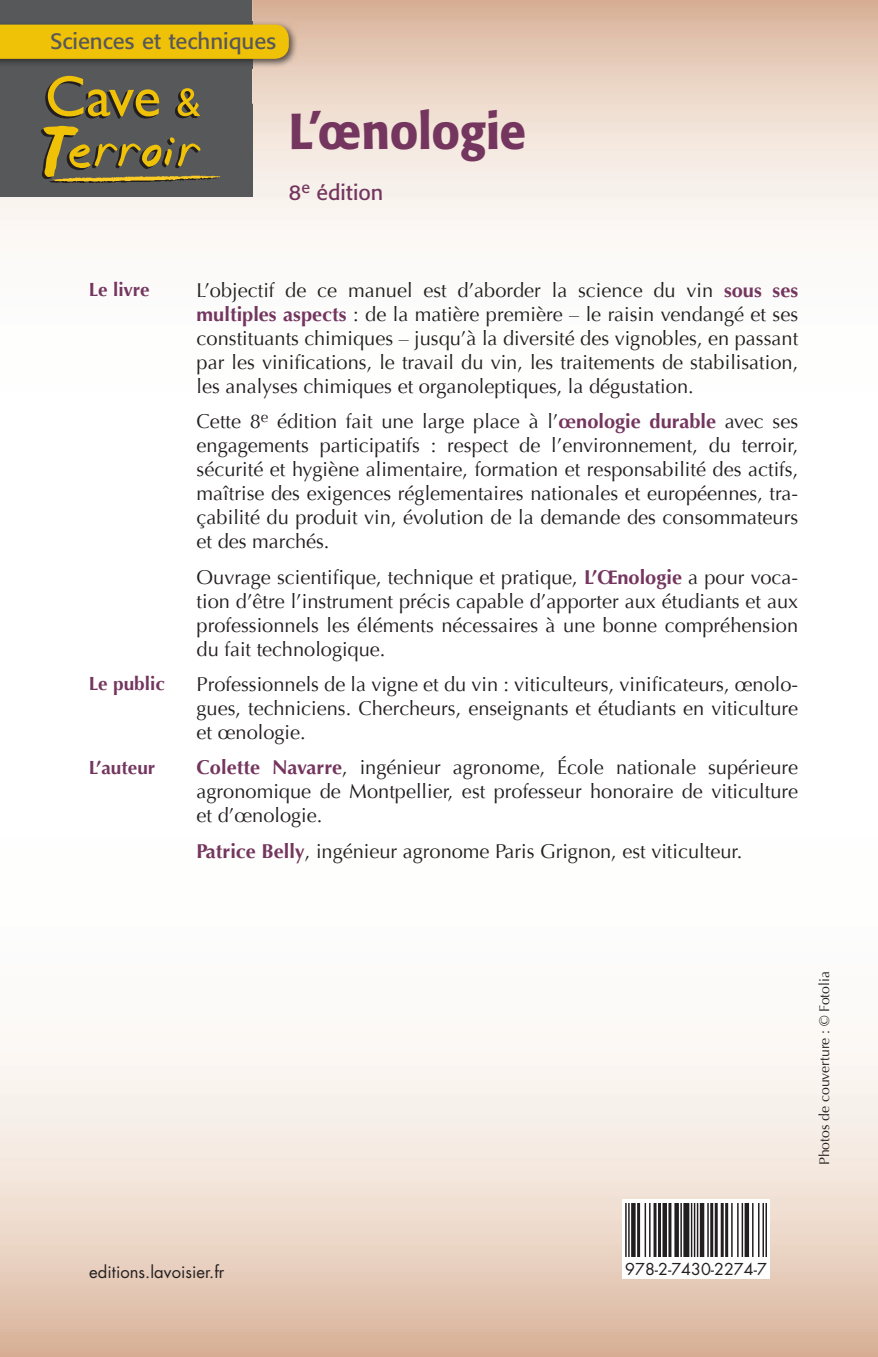
<style>
.page{position:relative;width:878px;height:1357px;background:#fff}
.page>*{position:absolute;margin:0;border:0;box-sizing:border-box;transform-origin:0 0}
.t1{font:500 50px "Formata";letter-spacing:-.01em;color:#74365e;scale:.95 1}
.t2{font:22px "Formata";color:#57585a}
.t3{font:21.2px "Formata";letter-spacing:.005em;color:#74365e}
.t4{font:20px/24px "Optima";color:#231f20;text-align:justify}
.t5{font:700 19px "Optima";color:#74365e}
.t6{font:16.6px "Futura LT Pro";letter-spacing:.005em;color:#231f20}
.t7{font:16px "Futura LT Pro";color:#231f20}
.t8{font:14px "Optima";color:#231f20}
.s1{font-weight:700;color:#74365e}
</style>
<div class="page">
<svg style="left:0;top:1053px;width:877px;height:304px;background:#eddbce"></svg>
<svg style="left:0;top:0;width:877px;height:230px"></svg>
<div style="left:622px;top:1199px;width:147px;height:79px;background:#fff"></div>
<svg style="left:626px;top:1203px;width:138px;height:53px"></svg>
<hr style="left:624px;top:1203px;width:2px;height:53px;background:#231f20">
<hr style="left:627px;top:1203px;width:2px;height:53px;background:#231f20">
<svg style="left:630px;top:1203px;width:5px;height:53px"></svg>
<hr style="left:636px;top:1203px;width:3px;height:53px;background:#231f20">
<hr style="left:644px;top:1203px;width:1px;height:53px;background:#231f20">
<hr style="left:648px;top:1203px;width:2px;height:53px;background:#231f20">
<hr style="left:653px;top:1203px;width:3px;height:53px;background:#231f20">
<hr style="left:657px;top:1203px;width:3px;height:53px;background:#231f20">
<svg style="left:662px;top:1203px;width:4px;height:53px"></svg>
<hr style="left:668px;top:1203px;width:3px;height:53px;background:#231f20">
<svg style="left:674px;top:1203px;width:4px;height:53px"></svg>
<hr style="left:680px;top:1203px;width:1px;height:53px;background:#231f20">
<div style="left:683px;top:1203px;width:6px;height:53px;background:#231f20"></div>
<hr style="left:690px;top:1203px;width:2px;height:53px;background:#231f20">
<hr style="left:693px;top:1203px;width:2px;height:53px;background:#231f20">
<hr style="left:696px;top:1203px;width:2px;height:53px;background:#231f20">
<div style="left:699px;top:1203px;width:5px;height:53px;background:#231f20"></div>
<hr style="left:706px;top:1203px;width:2px;height:53px;background:#231f20">
<hr style="left:709px;top:1203px;width:3px;height:53px;background:#231f20">
<hr style="left:714px;top:1203px;width:3px;height:53px;background:#231f20">
<hr style="left:720px;top:1203px;width:3px;height:53px;background:#231f20">
<hr style="left:724px;top:1203px;width:3px;height:53px;background:#231f20">
<hr style="left:730px;top:1203px;width:2px;height:53px;background:#231f20">
<hr style="left:736px;top:1203px;width:2px;height:53px;background:#231f20">
<hr style="left:741px;top:1203px;width:1px;height:53px;background:#231f20">
<svg style="left:744px;top:1203px;width:4px;height:53px"></svg>
<hr style="left:751px;top:1203px;width:2px;height:53px;background:#231f20">
<hr style="left:757px;top:1203px;width:2px;height:53px;background:#231f20">
<hr style="left:762px;top:1203px;width:1px;height:53px;background:#231f20">
<hr style="left:765px;top:1203px;width:1px;height:53px;background:#231f20">
<div style="left:0;top:0;width:252px;height:196px;background:#57585a"></div>
<img style="left:49px;top:118px;width:171px;height:65px">
<svg style="left:45px;top:76px;width:114px;height:42px"></svg>
<svg style="left:175px;top:88px;width:25px;height:30px"></svg>
<svg style="left:41px;top:125px;width:162px;height:54px"></svg>
<img style="left:0;top:21px;width:298px;height:47px">
<div style="left:0;top:25px;width:289px;height:34px;background:#f0c207"></div>
<p class="t2" style="left:50px;top:31px;width:227px">Sciences et techniques</p>
<h1 class="t1" style="left:289px;top:109px;width:251px">L’œnologie</h1>
<p class="t3" style="left:289px;top:183px;width:96px">8<sup>e</sup> édition</p>
<p class="t5" style="left:89px;top:278px;width:62px">Le livre</p>
<p class="t4" style="left:196px;top:278px;width:602px">L’objectif de ce manuel est d’aborder la science du vin <span class="s1">sous ses multiples aspects</span> : de la matière première – le raisin vendangé et ses constituants chimiques – jusqu’à la diversité des vignobles, en passant par les vinifications, le travail du vin, les traitements de stabilisation, les analyses chimiques et organoleptiques, la dégustation.</p>
<p class="t4" style="left:196px;top:410px;width:602px">Cette 8<sup>e</sup> édition fait une large place à l’<span class="s1">œnologie durable</span> avec ses engagements participatifs : respect de l’environnement, du terroir, sécurité et hygiène alimentaire, formation et responsabilité des actifs, maîtrise des exigences réglementaires nationales et européennes, tra&shy;çabilité du produit vin, évolution de la demande des consommateurs et des marchés.</p>
<p class="t4" style="left:196px;top:565px;width:602px">Ouvrage scientifique, technique et pratique, <span class="s1">L’Œnologie</span> a pour voca&shy;tion d’être l’instrument précis capable d’apporter aux étudiants et aux professionnels les éléments nécessaires à une bonne compréhension du fait technologique.</p>
<p class="t5" style="left:89px;top:672px;width:78px">Le public</p>
<p class="t4" style="left:196px;top:672px;width:602px">Professionnels de la vigne et du vin : viticulteurs, vinificateurs, œnolo&shy;gues, techniciens. Chercheurs, enseignants et étudiants en viticulture et œnologie.</p>
<p class="t5" style="left:89px;top:756px;width:68px">L’auteur</p>
<p class="t4" style="left:196px;top:756px;width:602px"><span class="s1">Colette Navarre</span>, ingénieur agronome, École nationale supérieure agronomique de Montpellier, est professeur honoraire de viticulture et d’œnologie.</p>
<p class="t4" style="left:196px;top:839px;width:547px"><span class="s1">Patrice Belly</span>, ingénieur agronome Paris Grignon, est viticulteur.</p>
<p class="t6" style="left:89px;top:1264px;width:137px">editions.lavoisier.fr</p>
<p class="t7" style="left:625px;top:1261px;width:143px">978-2-7430-2274-7</p>
<p class="t8" style="left:815px;top:1165px;width:196px;rotate:-90deg">Photos de couverture : © Fotolia</p>
</div>
